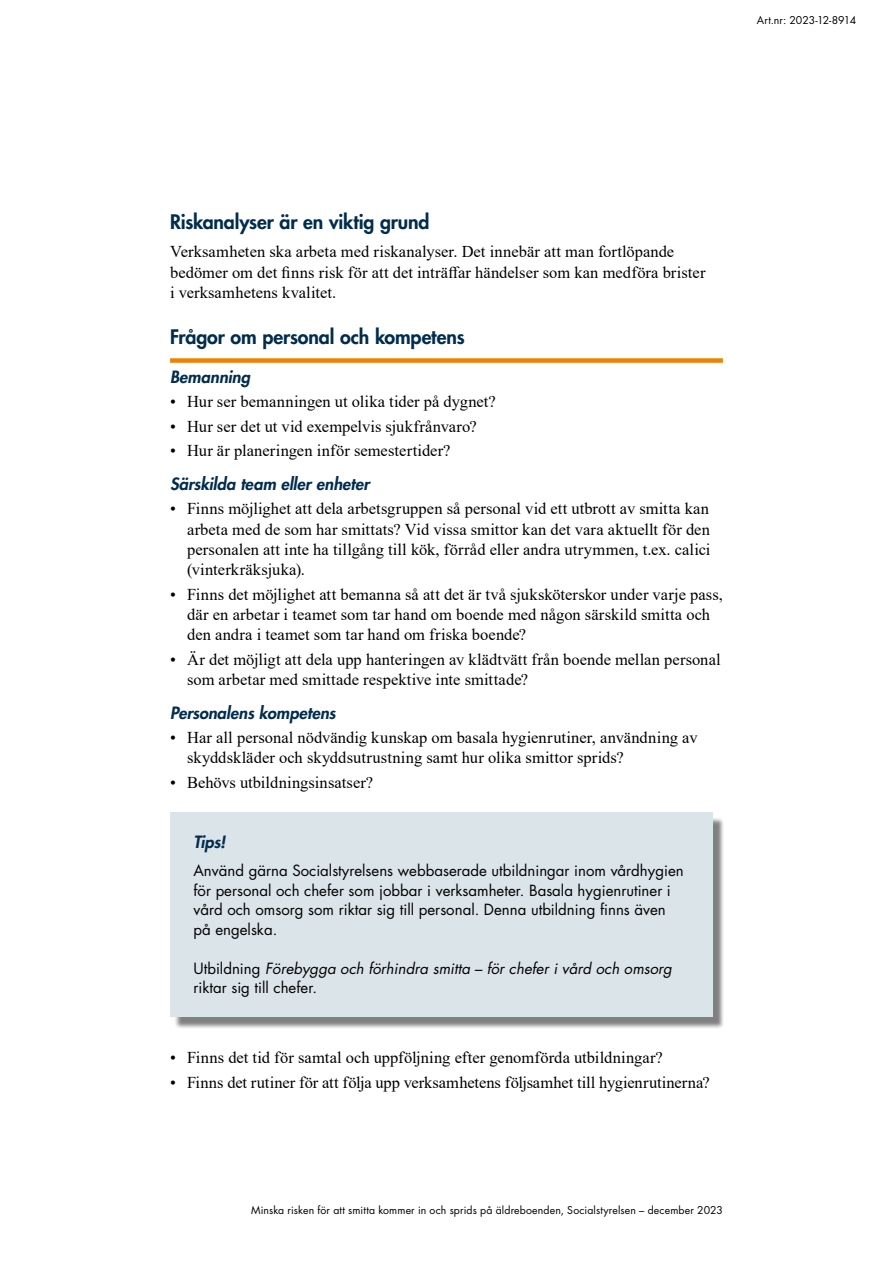
<style>
.page{position:relative;width:893px;height:1263px;background:#fff}
.page>*{position:absolute;margin:0;border:0;box-sizing:border-box;transform-origin:0 0}
.H2_-_Rubrik_2{font:800 19.5px "Futura Std";letter-spacing:-.005em;color:#002c4d}
.Punktlista{font:16.5px/20.2px "Times New Roman";letter-spacing:.005em;color:#000}
.Brödtext{font:16.5px/20.2px "Times New Roman";letter-spacing:.005em;color:#000}
.H3_-_Rubrik_3{font:italic 800 16.5px "Futura Std";color:#002c4d}
.t1{font:15px/19.5px "Futura Std";color:#000}
.t2{font:italic 15px/19.5px "Futura Std";color:#000}
.t3{font:10.5px "Futura Std";letter-spacing:.015em;color:#000}
.t4{font:10.5px "Futura Std";letter-spacing:-.01em;color:#000}
.s1{color:#020203}
.s2{font-style:normal}
</style>
<div class="page">
<div style="left:170px;top:358px;width:553px;height:5px;background:#f08100"></div>
<div style="left:175px;top:817px;width:549px;height:212px;background:#000;opacity:.5"></div>
<div style="left:170px;top:812px;width:542px;height:204px;background:#dbe4e9"></div>
<p class="t4" style="left:757px;top:13px;width:101px">Art.nr: 2023-12-8914</p>
<h2 class="H2_-_Rubrik_2" style="left:170px;top:209px;width:261px">Riskanalyser är en viktig grund</h2>
<p class="Brödtext" style="left:170px;top:241px;width:537px">Verksamheten ska arbeta med riskanalyser. Det innebär att man fortlöpande bedömer om det finns risk för att det inträffar händelser som kan medföra brister i verksamhetens kvalitet.</p>
<h2 class="H2_-_Rubrik_2" style="left:170px;top:325px;width:296px">Frågor om personal och kompetens</h2>
<h3 class="H3_-_Rubrik_3" style="left:170px;top:366px;width:82px">Bemanning</h3>
<p class="Punktlista" style="left:170px;top:391px;width:327px">• Hur ser bemanningen ut olika tider på dygnet?</p>
<p class="Punktlista" style="left:170px;top:415px;width:308px">• Hur ser det ut vid exempelvis sjukfrånvaro?</p>
<p class="Punktlista" style="left:170px;top:440px;width:282px">• Hur är planeringen inför semestertider?</p>
<h3 class="H3_-_Rubrik_3" style="left:170px;top:473px;width:201px">Särskilda team eller enheter</h3>
<p class="Punktlista" style="left:187px;top:498px;width:525px;text-align:justify;text-indent:-17px">• Finns möjlighet att dela arbetsgruppen så personal vid ett utbrott av smitta kan arbeta med de som har smittats? Vid vissa smittor kan det vara aktuellt för den personalen att inte ha tillgång till kök, förråd eller andra utrymmen, t.ex. calici (vinterkräksjuka).</p>
<p class="Punktlista" style="left:187px;top:583px;width:537px;text-indent:-17px">• Finns det möjlighet att bemanna så att det är två sjuksköterskor under varje pass, där en arbetar i teamet som tar hand om boende med någon särskild smitta och den andra i teamet som tar hand om friska boende?</p>
<p class="Punktlista" style="left:187px;top:648px;width:535px;text-indent:-17px">• Är det möjligt att dela upp hanteringen av klädtvätt från boende mellan personal som arbetar med smittade respektive inte smittade?</p>
<h3 class="H3_-_Rubrik_3" style="left:170px;top:702px;width:167px">Personalens kompetens</h3>
<p class="Punktlista" style="left:187px;top:727px;width:512px;text-indent:-17px">• Har all personal nödvändig kunskap om basala hygienrutiner, användning av skyddskläder och skyddsutrustning samt hur olika smittor sprids?</p>
<p class="Punktlista" style="left:170px;top:772px;width:205px">• Behövs utbildningsinsatser?</p>
<p class="H3_-_Rubrik_3" style="left:193px;top:831px;width:33px">Tips!</p>
<p class="t1" style="left:193px;top:861px;width:492px">Använd gärna <span class="s1">Socialstyrelsens webbaserade utbildningar</span> inom vårdhygien för personal och chefer som jobbar i verksamheter. Basala hygienrutiner i vård och omsorg som riktar sig till personal. Denna utbildning finns även på engelska.</p>
<p class="t2" style="left:193px;top:958px;width:480px"><span class="s2">Utbildning</span> Förebygga och förhindra smitta – för chefer i vård och omsorg <span class="s2">riktar sig till chefer.</span></p>
<p class="Punktlista" style="left:170px;top:1047px;width:494px">• Finns det tid för samtal och uppföljning efter genomförda utbildningar?</p>
<p class="Punktlista" style="left:170px;top:1072px;width:541px">• Finns det rutiner för att följa upp verksamhetens följsamhet till hygienrutinerna?</p>
<p class="t3" style="left:251px;top:1204px;width:473px">Minska risken för att smitta kommer in och sprids på äldreboenden, Socialstyrelsen – december 2023</p>
</div>
